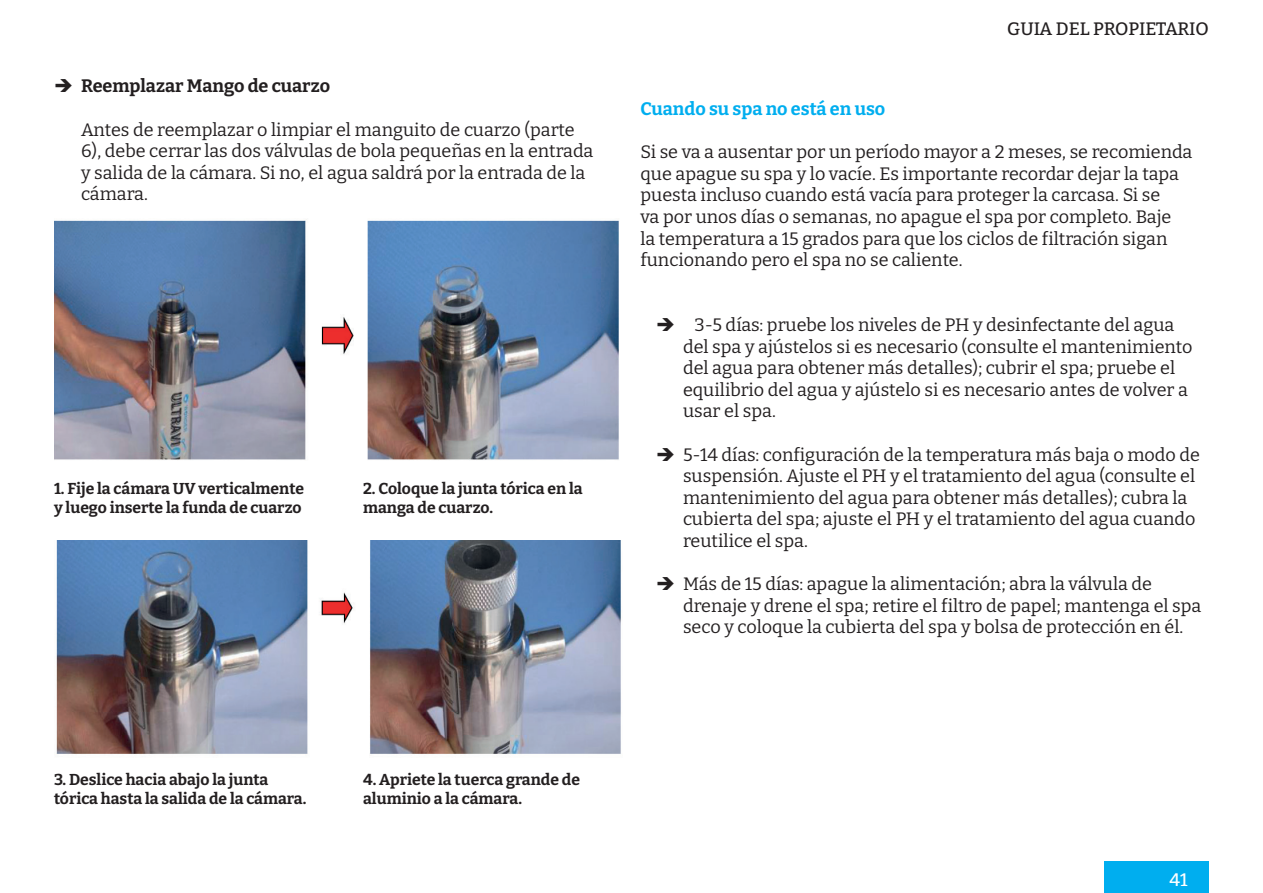
<style>
.page{position:relative;width:1263px;height:893px;background:#fff}
.page>*{position:absolute;margin:0;border:0;box-sizing:border-box;transform-origin:0 0}
.t1{font:18px/21.6px "Bitter";color:#231f20}
.t2{font:700 18px "Bitter";color:#231f20}
.t3{font:700 18px "Bitter";color:#00aeef}
.t4{font:500 18px "Bitter";letter-spacing:-.005em;color:#231f20}
.t5{font:500 18px "Bitter";color:#fff}
.t6{font:700 15.75px/18.9px "Bitter";color:#231f20}
</style>
<div class="page">
<div style="left:1104px;top:861px;width:105px;height:32px;background:#00aeef"></div>
<img style="left:54px;top:219px;width:565px;height:241px">
<img style="left:56px;top:541px;width:565px;height:213px">
<p class="t2" style="left:81px;top:75px;width:251px">Reemplazar Mango de cuarzo</p>
<p class="t1" style="left:81px;top:118px;width:514px">Antes de reemplazar o limpiar el manguito de cuarzo (parte 6), debe cerrar las dos válvulas de bola pequeñas en la entrada y salida de la cámara. Si no, el agua saldrá por la entrada de la cámara.</p>
<p class="t6" style="left:54px;top:478px;width:251px">1. Fije la cámara UV verticalmente y luego inserte la funda de cuarzo</p>
<p class="t6" style="left:363px;top:478px;width:221px">2. Coloque la junta tórica en la manga de cuarzo.</p>
<p class="t4" style="left:1007px;top:22px;width:203px">GUIA DEL PROPIETARIO</p>
<p class="t3" style="left:640px;top:98px;width:246px">Cuando su spa no está en uso</p>
<p class="t1" style="left:640px;top:141px;width:553px">Si se va a ausentar por un período mayor a 2 meses, se recomienda que apague su spa y lo vacíe. Es importante recordar dejar la tapa puesta incluso cuando está vacía para proteger la carcasa. Si se<br>va por unos días o semanas, no apague el spa por completo. Baje<br>la temperatura a 15 grados para que los ciclos de filtración sigan funcionando pero el spa no se caliente.</p>
<p class="t1" style="left:683px;top:313px;width:511px;text-indent:11px">3-5 días: pruebe los niveles de PH y desinfectante del agua del spa y ajústelos si es necesario (consulte el mantenimiento del agua para obtener más detalles); cubrir el spa; pruebe el equilibrio del agua y ajústelo si es necesario antes de volver a usar el spa.</p>
<p class="t1" style="left:683px;top:443px;width:518px">5-14 días: configuración de la temperatura más baja o modo de suspensión. Ajuste el PH y el tratamiento del agua (consulte el mantenimiento del agua para obtener más detalles); cubra la cubierta del spa; ajuste el PH y el tratamiento del agua cuando reutilice el spa.</p>
<p class="t1" style="left:683px;top:573px;width:520px">Más de 15 días: apague la alimentación; abra la válvula de drenaje y drene el spa; retire el filtro de papel; mantenga el spa seco y coloque la cubierta del spa y bolsa de protección en él.</p>
<p class="t6" style="left:54px;top:770px;width:254px">3. Deslice hacia abajo la junta tórica hasta la salida de la cámara.</p>
<p class="t6" style="left:363px;top:770px;width:218px">4. Apriete la tuerca grande de aluminio a la cámara.</p>
<p class="t5" style="left:1169px;top:870px;width:20px">41</p>
</div>
